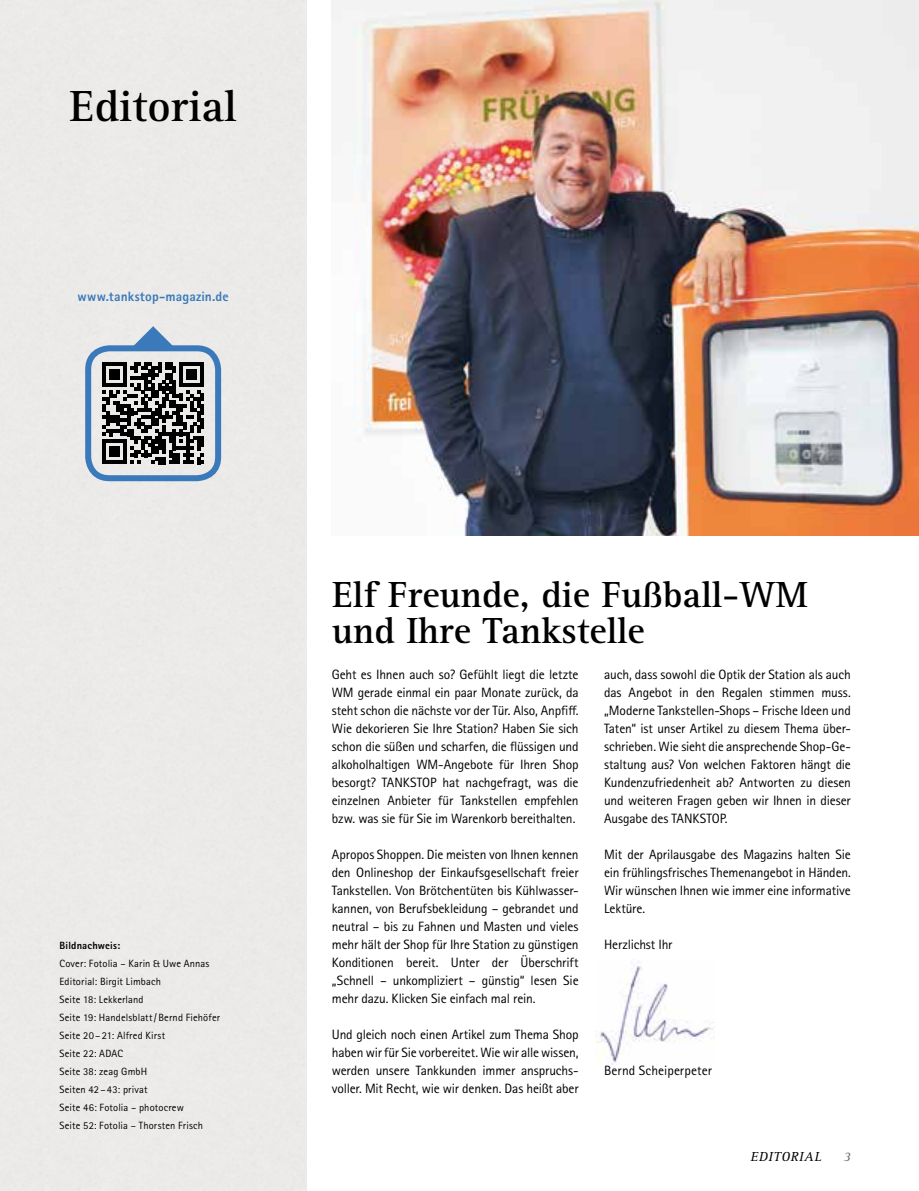
<style>
.page{position:relative;width:919px;height:1191px;background:#fff}
.page>*{position:absolute;margin:0;border:0;box-sizing:border-box;transform-origin:0 0}
.t1{font:700 45px "Rotis Serif Pro";color:#000}
.t2{font:700 37.5px/36px "Rotis Serif Pro";color:#000}
.t3{font:13.5px/18px "Rotis Sans Serif Pro";letter-spacing:-.015em;color:#000;text-align:justify}
.t4{font:800 13.5px "Rotis Sans Serif Pro";letter-spacing:.01em;color:#3a7aba}
.t5{font:13.5px "Rotis Sans Serif Pro";letter-spacing:.005em;color:#000}
.t6{font:italic 13.5px "Rotis Serif Pro";letter-spacing:.05em;color:#000}
.t7{font:italic 13.5px "Rotis Serif Pro";color:#6a6864}
.t8{font:10.5px/18px "Rotis Sans Serif Pro";letter-spacing:.015em;color:#000}
.t9{font:800 10.5px "Rotis Sans Serif Pro";letter-spacing:.015em;color:#000}
</style>
<div class="page">
<div style="left:0;top:0;width:306px;height:1191px;background:#ebeae8"></div>
<img style="left:332px;top:0;width:586px;height:535px">
<img style="left:596px;top:961px;width:118px;height:103px">
<svg style="left:102px;top:362px;width:102px;height:102px;background:#616160"></svg>
<div style="left:85px;top:345px;width:136px;height:136px;border:6px solid #3a7aba;border-radius:21px"></div>
<svg style="left:132px;top:326px;width:43px;height:22px"></svg>
<h1 class="t1" style="left:70px;top:78px;width:168px">Editorial</h1>
<p class="t4" style="left:78px;top:288px;width:152px">www.tankstop-magazin.de</p>
<p class="t9" style="left:60px;top:939px;width:62px">Bildnachweis:</p>
<p class="t8" style="left:60px;top:955px;width:162px">Cover: Fotolia – Karin &amp; Uwe Annas<br>Editorial: Birgit Limbach<br>Seite 18: Lekkerland<br>Seite 19: Handelsblatt/Bernd Fiehöfer<br>Seite 20–21: Alfred Kirst<br>Seite 22: ADAC<br>Seite 38: zeag GmbH<br>Seiten 42–43: privat<br>Seite 46: Fotolia – photocrew<br>Seite 52: Fotolia – Thorsten Frisch</p>
<h2 class="t2" style="left:332px;top:576px;width:477px">Elf Freunde, die Fußball-WM und Ihre Tankstelle</h2>
<p class="t3" style="left:332px;top:666px;width:248px">Geht es Ihnen auch so? Gefühlt liegt die letzte WM gerade einmal ein paar Monate zurück, da steht schon die nächste vor der Tür. Also, Anpfiff.<br>Wie dekorieren Sie Ihre Station? Haben Sie sich schon die süßen und scharfen, die flüssigen und alkoholhaltigen WM-Angebote für Ihren Shop besorgt? TANKSTOP hat nachgefragt, was die einzelnen Anbieter für Tankstellen empfehlen bzw. was sie für Sie im Warenkorb bereithalten.</p>
<p class="t3" style="left:332px;top:846px;width:248px">Apropos Shoppen. Die meisten von Ihnen kennen den Onlineshop der Einkaufsgesellschaft freier Tankstellen. Von Brötchentüten bis Kühlwasser&shy;kannen, von Berufsbekleidung – gebrandet und neutral – bis zu Fahnen und Masten und vieles mehr hält der Shop für Ihre Station zu günstigen Konditionen bereit. Unter der Überschrift „Schnell – unkompliziert – günstig“ lesen Sie mehr dazu. Klicken Sie einfach mal rein.</p>
<p class="t3" style="left:332px;top:1026px;width:248px">Und gleich noch einen Artikel zum Thema Shop haben wir für Sie vorbereitet. Wie wir alle wissen, werden unsere Tankkunden immer anspruchs&shy;voller. Mit Recht, wie wir denken. Das heißt aber</p>
<p class="t3" style="left:604px;top:666px;width:248px">auch, dass sowohl die Optik der Station als auch das Angebot in den Regalen stimmen muss. „Moderne Tankstellen-Shops – Frische Ideen und Taten“ ist unser Artikel zu diesem Thema über&shy;schrieben. Wie sieht die ansprechende Shop-Ge&shy;staltung aus? Von welchen Faktoren hängt die Kundenzufriedenheit ab? Antworten zu diesen und weiteren Fragen geben wir Ihnen in dieser Ausgabe des TANKSTOP.</p>
<p class="t3" style="left:604px;top:845px;width:248px">Mit der Aprilausgabe des Magazins halten Sie ein frühlingsfrisches Themenangebot in Händen.<br>Wir wünschen Ihnen wie immer eine informative Lektüre.</p>
<p class="t3" style="left:604px;top:935px;width:70px">Herzlichst Ihr</p>
<p class="t5" style="left:604px;top:1062px;width:109px">Bernd Scheiperpeter</p>
<p class="t6" style="left:750px;top:1148px;width:72px">EDITORIAL</p>
<p class="t7" style="left:843px;top:1148px;width:9px">3</p>
</div>
